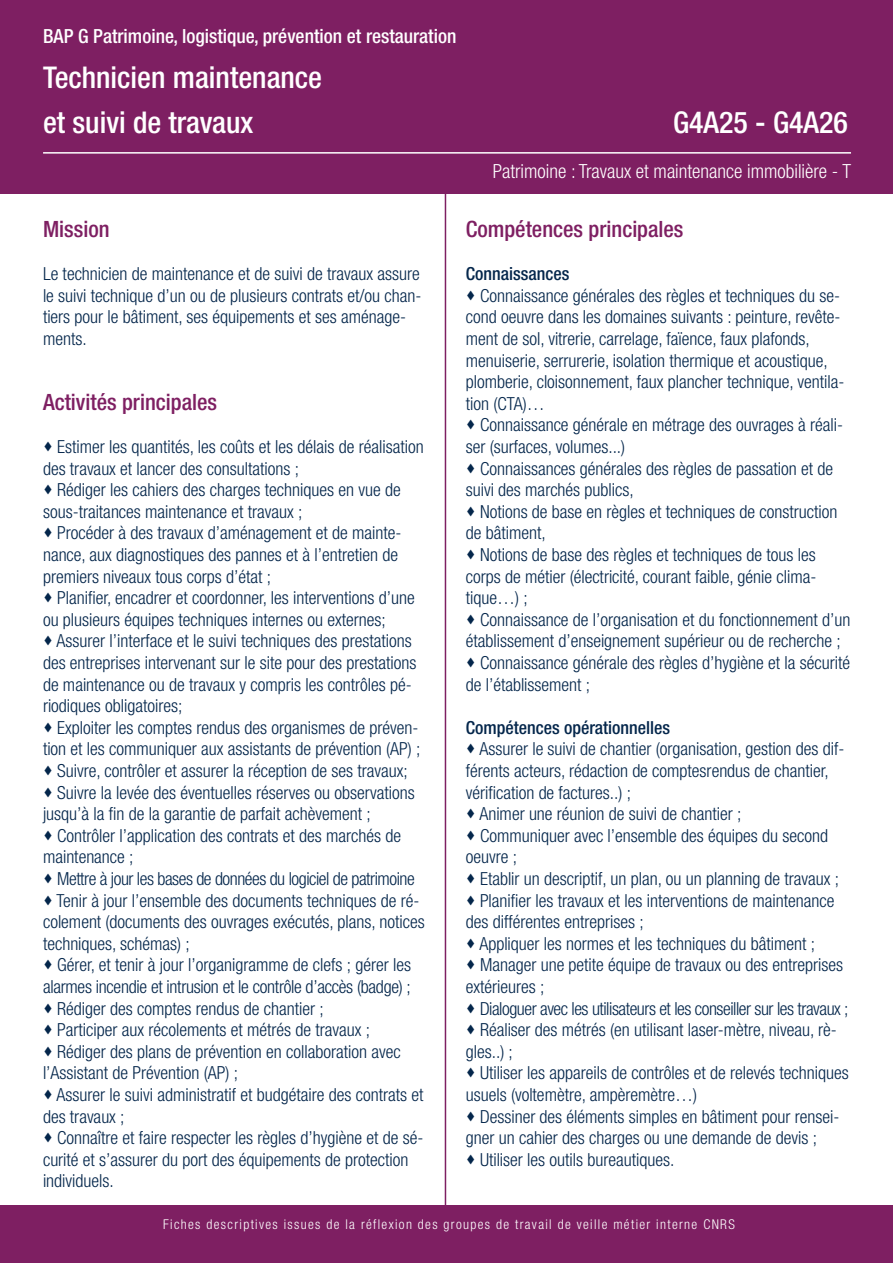
<style>
.page{position:relative;width:893px;height:1263px;background:#fff}
.page>*{position:absolute;margin:0;border:0;box-sizing:border-box;transform-origin:0 0}
.t1{font:500 condensed 30px/45px "Helvetica Neue LT Std";color:#fff}
.t2{font:500 condensed 22.5px "Helvetica Neue LT Std";color:#7e1f62}
.t3{font:500 condensed 19.5px "Helvetica Neue LT Std";color:#fff}
.t4{font:300 condensed 19.5px "Helvetica Neue LT Std";color:#fff}
.t5{font:300 condensed 18px/21.6px "Helvetica Neue LT Std";color:#04264b}
.t6{font:300 condensed 18px "Helvetica Neue LT Std";letter-spacing:-.025em;color:#04264b}
.t7{font:500 condensed 18px "Helvetica Neue LT Std";color:#04264b}
.t8{font:300 condensed 13.5px "Helvetica Neue LT Std";letter-spacing:.1em;color:#fff}
</style>
<div class="page">
<hr style="left:445px;top:0;width:1px;height:1209px;background:#7e1f62">
<div style="left:0;top:0;width:893px;height:194px;background:#7e1f62"></div>
<hr style="left:43px;top:152px;width:808px;height:2px;background:#fff">
<div style="left:0;top:1205px;width:893px;height:58px;background:#7e1f62"></div>
<p class="t3" style="left:43px;top:29px;width:415px">BAP G Patrimoine, logistique, prévention et restauration</p>
<h1 class="t1" style="left:43px;top:57px;width:281px">Technicien maintenance et suivi de travaux</h1>
<h1 class="t1" style="left:673px;top:102px;width:176px">G4A25 - G4A26</h1>
<p class="t4" style="left:493px;top:164px;width:360px">Patrimoine : Travaux et maintenance immobilière - T</p>
<p class="t2" style="left:43px;top:221px;width:68px">Mission</p>
<p class="t5" style="left:43px;top:264px;width:380px">Le technicien de maintenance et de suivi de travaux assure le suivi technique d’un ou de plusieurs contrats et/ou chan&shy;tiers pour le bâtiment, ses équipements et ses aménage&shy;ments.</p>
<p class="t2" style="left:43px;top:394px;width:176px">Activités principales</p>
<p class="t5" style="left:43px;top:437px;width:382px">• Estimer les quantités, les coûts et les délais de réalisation des travaux et lancer des consultations ;</p>
<p class="t5" style="left:43px;top:480px;width:359px">• Rédiger les cahiers des charges techniques en vue de sous-traitances maintenance et travaux ;</p>
<p class="t5" style="left:43px;top:524px;width:360px">• Procéder à des travaux d’aménagement et de mainte&shy;nance, aux diagnostiques des pannes et à l’entretien de premiers niveaux tous corps d’état ;</p>
<p class="t5" style="left:43px;top:588px;width:373px">• Planifier, encadrer et coordonner, les interventions d’une ou plusieurs équipes techniques internes ou externes;</p>
<p class="t5" style="left:43px;top:632px;width:375px">• Assurer l’interface et le suivi techniques des prestations des entreprises intervenant sur le site pour des prestations de maintenance ou de travaux y compris les contrôles pé&shy;riodiques obligatoires;</p>
<p class="t5" style="left:43px;top:718px;width:379px">• Exploiter les comptes rendus des organismes de préven&shy;tion et les communiquer aux assistants de prévention (AP) ;</p>
<p class="t5" style="left:43px;top:761px;width:366px">• Suivre, contrôler et assurer la réception de ses travaux;</p>
<p class="t5" style="left:43px;top:783px;width:373px">• Suivre la levée des éventuelles réserves ou observations jusqu’à la fin de la garantie de parfait achèvement ;</p>
<p class="t5" style="left:43px;top:826px;width:360px">• Contrôler l’application des contrats et des marchés de maintenance ;</p>
<p class="t6" style="left:43px;top:872px;width:373px">• Mettre à jour les bases de données du logiciel de patrimoine</p>
<p class="t5" style="left:43px;top:891px;width:383px">• Tenir à jour l’ensemble des documents techniques de ré&shy;colement (documents des ouvrages exécutés, plans, notices techniques, schémas) ;</p>
<p class="t5" style="left:43px;top:956px;width:370px">• Gérer, et tenir à jour l’organigramme de clefs ; gérer les alarmes incendie et intrusion et le contrôle d’accès (badge) ;</p>
<p class="t5" style="left:43px;top:999px;width:282px">• Rédiger des comptes rendus de chantier ;</p>
<p class="t5" style="left:43px;top:1020px;width:329px">• Participer aux récolements et métrés de travaux ;</p>
<p class="t5" style="left:43px;top:1042px;width:359px">• Rédiger des plans de prévention en collaboration avec l’Assistant de Prévention (AP) ;</p>
<p class="t5" style="left:43px;top:1085px;width:382px">• Assurer le suivi administratif et budgétaire des contrats et des travaux ;</p>
<p class="t5" style="left:43px;top:1128px;width:382px">• Connaître et faire respecter les règles d’hygiène et de sé&shy;curité et s’assurer du port des équipements de protection individuels.</p>
<p class="t2" style="left:466px;top:221px;width:219px">Compétences principales</p>
<p class="t7" style="left:466px;top:267px;width:105px">Connaissances</p>
<p class="t5" style="left:466px;top:286px;width:380px">• Connaissance générales des règles et techniques du se&shy;cond oeuvre dans les domaines suivants : peinture, revête&shy;ment de sol, vitrerie, carrelage, faïence, faux plafonds, menuiserie, serrurerie, isolation thermique et acoustique, plomberie, cloisonnement, faux plancher technique, ventila&shy;tion (CTA)…</p>
<p class="t5" style="left:466px;top:416px;width:379px">• Connaissance générale en métrage des ouvrages à réali&shy;ser (surfaces, volumes...)</p>
<p class="t5" style="left:466px;top:459px;width:369px">• Connaissances générales des règles de passation et de suivi des marchés publics,</p>
<p class="t5" style="left:466px;top:502px;width:373px">• Notions de base en règles et techniques de construction de bâtiment,</p>
<p class="t5" style="left:466px;top:545px;width:352px;text-align:justify">• Notions de base des règles et techniques de tous les corps de métier (électricité, courant faible, génie clima&shy;tique…) ;</p>
<p class="t5" style="left:466px;top:610px;width:386px">• Connaissance de l’organisation et du fonctionnement d’un établissement d’enseignement supérieur ou de recherche ;</p>
<p class="t5" style="left:466px;top:653px;width:386px">• Connaissance générale des règles d’hygiène et la sécurité de l’établissement ;</p>
<p class="t7" style="left:466px;top:721px;width:206px">Compétences opérationnelles</p>
<p class="t5" style="left:466px;top:740px;width:380px">• Assurer le suivi de chantier (organisation, gestion des dif&shy;férents acteurs, rédaction de comptesrendus de chantier, vérification de factures..) ;</p>
<p class="t5" style="left:466px;top:804px;width:277px">• Animer une réunion de suivi de chantier ;</p>
<p class="t5" style="left:466px;top:826px;width:364px">• Communiquer avec l’ensemble des équipes du second oeuvre ;</p>
<p class="t5" style="left:466px;top:869px;width:375px">• Etablir un descriptif, un plan, ou un planning de travaux ;</p>
<p class="t5" style="left:466px;top:891px;width:370px">• Planifier les travaux et les interventions de maintenance des différentes entreprises ;</p>
<p class="t5" style="left:466px;top:934px;width:351px">• Appliquer les normes et les techniques du bâtiment ;</p>
<p class="t5" style="left:466px;top:956px;width:379px">• Manager une petite équipe de travaux ou des entreprises extérieures ;</p>
<p class="t6" style="left:466px;top:1002px;width:384px">• Dialoguer avec les utilisateurs et les conseiller sur les travaux ;</p>
<p class="t5" style="left:466px;top:1020px;width:373px">• Réaliser des métrés (en utilisant laser-mètre, niveau, rè&shy;gles..) ;</p>
<p class="t5" style="left:466px;top:1064px;width:384px">• Utiliser les appareils de contrôles et de relevés techniques usuels (voltemètre, ampèremètre…)</p>
<p class="t5" style="left:466px;top:1107px;width:375px">• Dessiner des éléments simples en bâtiment pour rensei&shy;gner un cahier des charges ou une demande de devis ;</p>
<p class="t5" style="left:466px;top:1150px;width:210px">• Utiliser les outils bureautiques.</p>
<p class="t8" style="left:163px;top:1219px;width:573px">Fiches descriptives issues de la réflexion des groupes de travail de veille métier interne CNRS</p>
</div>
